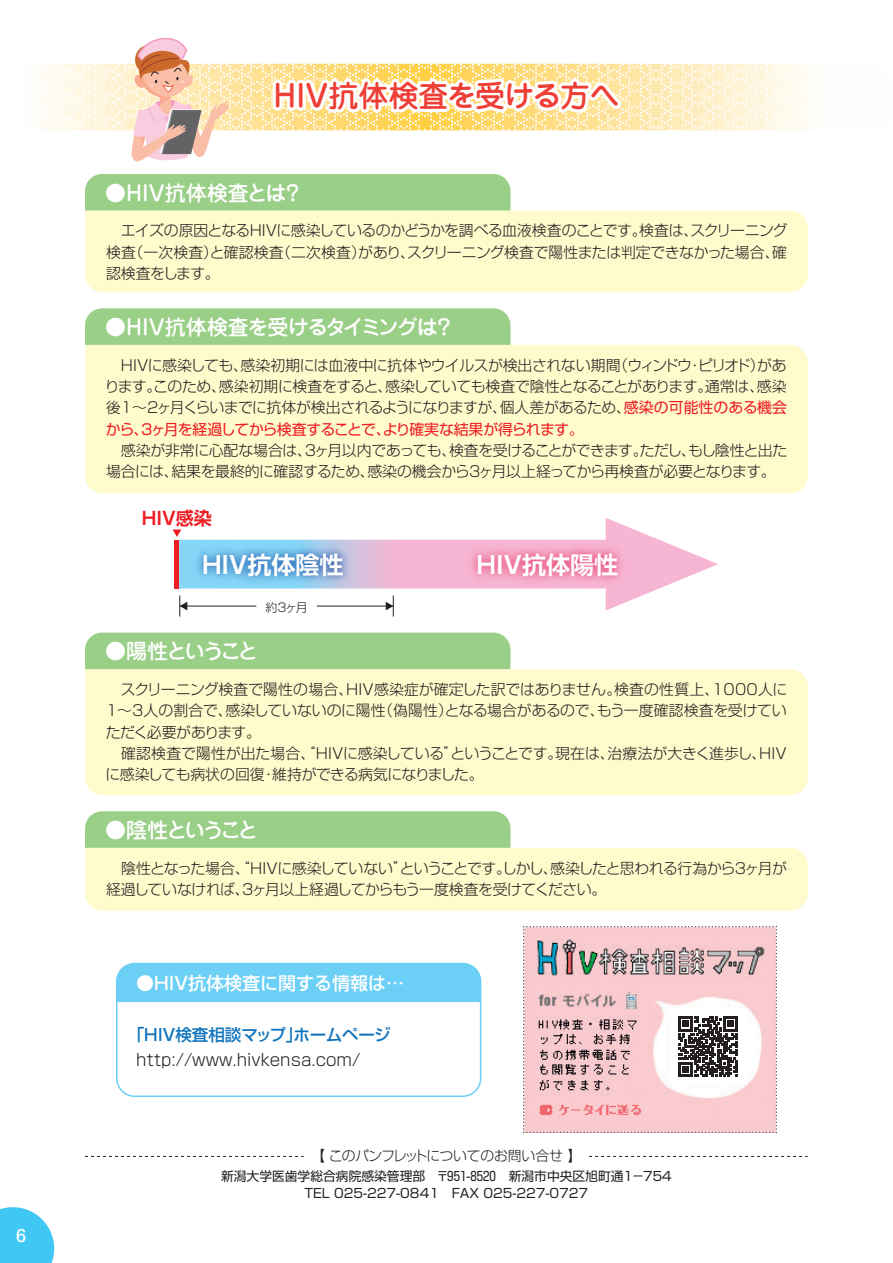
<style>
.page{position:relative;width:893px;height:1263px;background:#fff}
.page>*{position:absolute;margin:0;border:0;box-sizing:border-box;transform-origin:0 0}
.t1{font:500 30px "Jun 34 Pro";letter-spacing:-.005em;color:#ee3e35}
.t2{font:700 24px "Shin Go Pro De";color:#fff}
.t3{font:500 21px "Jun 34 Pro";letter-spacing:-.07em;color:#fff}
.t4{font:500 21px "Jun 34 Pro";letter-spacing:-.135em;color:#fff}
.t5{font:500 21px "Jun 34 Pro";color:#fff}
.t6{font:500 18px "Shin Go Pro";color:#fff}
.t7{font:700 18px "Shin Go Pro De";color:#ee1d23}
.t8{font:300 16.5px "Shin Go Pro";color:#231f20}
.t9{font:500 16.5px "Shin Go Pro";letter-spacing:-.005em;color:#1074bc}
.t10{font:500 15.9px "Shin M Go Pro";color:#fff}
.t11{font:300 14.85px/21.3px "Shin Go Pro";letter-spacing:-.025em;color:#231f20;text-align:justify}
.t12{font:300 14.85px/21.3px "Shin Go Pro";letter-spacing:-.005em;color:#231f20}
.t13{font:300 14.85px/21.3px "Shin Go Pro";letter-spacing:-.045em;color:#231f20}
.t14{font:300 13.8px "Shin Go Pro";letter-spacing:-.02em;color:#231f20}
.t15{font:12.75px/17px "Shin Go Pro";color:#231f20;text-align:center}
.t16{font:300 12px "Shin Go Pro";color:#231f20}
.s1{font-weight:400;color:#ee1d23}
</style>
<div class="page">
<svg style="left:0;top:64px;width:893px;height:66px"></svg>
<svg style="left:270px;top:63px;width:354px;height:61px"></svg>
<div style="left:85px;top:211px;width:723px;height:81px;background:#fffbcc"></div>
<div style="left:85px;top:174px;width:425px;height:37px;background:#9acf87"></div>
<div style="left:85px;top:345px;width:723px;height:148px;background:#fffbcc"></div>
<div style="left:85px;top:308px;width:425px;height:37px;background:#9acf87"></div>
<div style="left:85px;top:669px;width:723px;height:126px;background:#fffbcc"></div>
<div style="left:85px;top:633px;width:425px;height:36px;background:#9acf87"></div>
<div style="left:85px;top:848px;width:723px;height:63px;background:#fffbcc"></div>
<div style="left:85px;top:811px;width:425px;height:37px;background:#9acf87"></div>
<div style="left:116px;top:963px;width:365px;height:134px;border:2px solid #6bcff6;border-radius:18px"></div>
<div style="left:117px;top:964px;width:364px;height:38px;background:#6bcff6"></div>
<img style="left:523px;top:927px;width:253px;height:206px">
<svg style="left:129px;top:37px;width:101px;height:125px"></svg>
<svg style="left:179px;top:518px;width:539px;height:92px"></svg>
<img style="left:189px;top:540px;width:167px;height:52px">
<img style="left:464px;top:540px;width:167px;height:52px">
<hr style="left:175px;top:540px;width:4px;height:48px;background:#ee1d23">
<hr style="left:180px;top:606px;width:76px;height:1px;background:#231f20">
<hr style="left:317px;top:606px;width:76px;height:1px;background:#231f20">
<svg style="left:179px;top:595px;width:8px;height:21px"></svg>
<svg style="left:386px;top:595px;width:8px;height:21px"></svg>
<svg style="left:173px;top:529px;width:8px;height:8px"></svg>
<div style="left:670px;top:1008px;width:76px;height:77px;background:#fff"></div>
<svg style="left:678px;top:1017px;width:60px;height:59px"></svg>
<svg style="left:85px;top:1156px;width:219px;height:1px"></svg>
<svg style="left:589px;top:1156px;width:219px;height:1px"></svg>
<svg style="left:0;top:1207px;width:54px;height:56px;background:#58cef5"></svg>
<p class="t10" style="left:16px;top:1223px;width:12px">6</p>
<h1 class="t1" style="left:273px;top:72px;width:348px">HIV抗体検査を受ける方へ</h1>
<h3 class="t5" style="left:105px;top:176px;width:199px">●HIV抗体検査とは？</h3>
<p class="t11" style="left:106px;top:218px;width:683px">　エイズの原因となるHIVに感染しているのかどうかを調べる血液検査のことです。検査は、スクリーニング検査（一次検査）と確認検査（二次検査）があり、スクリーニング検査で陽性または判定できなかった場合、確認検査をします。</p>
<h3 class="t3" style="left:105px;top:311px;width:351px">●HIV抗体検査を受けるタイミングは？</h3>
<p class="t11" style="left:105px;top:353px;width:684px">　HIVに感染しても、感染初期には血液中に抗体やウイルスが検出されない期間（ウィンドウ・ピリオド）があります。このため、感染初期に検査をすると、感染していても検査で陰性となることがあります。通常は、感染後1～2ヶ月くらいまでに抗体が検出されるようになりますが、個人差があるため、<span class="s1">感染の可能性のある機会から、3ヶ月を経過してから検査することで、より確実な結果が得られます。</span></p>
<p class="t11" style="left:106px;top:438px;width:683px">　感染が非常に心配な場合は、3ヶ月以内であっても、検査を受けることができます。ただし、もし陰性と出た場合には、結果を最終的に確認するため、感染の機会から3ヶ月以上経ってから再検査が必要となります。</p>
<p class="t7" style="left:142px;top:504px;width:72px">HIV感染</p>
<h2 class="t2" style="left:202px;top:545px;width:143px">HIV抗体陰性</h2>
<h2 class="t2" style="left:477px;top:545px;width:143px">HIV抗体陽性</h2>
<p class="t16" style="left:266px;top:598px;width:44px">約3ヶ月</p>
<h3 class="t4" style="left:105px;top:635px;width:155px">●陽性ということ</h3>
<p class="t12" style="left:105px;top:677px;width:683px">　スクリーニング検査で陽性の場合、HIV感染症が確定した訳ではありません。検査の性質上、1000人に1～3人の割合で、感染していないのに陽性（偽陽性）となる場合があるので、もう一度確認検査を受けていただく必要があります。<br>　確認検査で陽性が出た場合、“HIVに感染している”ということです。現在は、治療法が大きく進歩し、HIVに感染しても病状の回復・維持ができる病気になりました。</p>
<h3 class="t4" style="left:105px;top:813px;width:155px">●陰性ということ</h3>
<p class="t13" style="left:106px;top:855px;width:682px">　陰性となった場合、“HIVに感染していない”ということです。しかし、感染したと思われる行為から3ヶ月が経過していなければ、3ヶ月以上経過してからもう一度検査を受けてください。</p>
<p class="t6" style="left:136px;top:968px;width:270px">●HIV抗体検査に関する情報は…</p>
<p class="t9" style="left:128px;top:1021px;width:264px">「HIV検査相談マップ」ホームページ</p>
<p class="t8" style="left:136px;top:1046px;width:226px">http://www.hivkensa.com/</p>
<p class="t14" style="left:318px;top:1144px;width:265px">【 このパンフレットについてのお問い合せ 】</p>
<p class="t15" style="left:221px;top:1166px;width:454px">新潟大学医歯学総合病院感染管理部　〒951-8520　新潟市中央区旭町通１－７５４<br>TEL 025-227-0841　FAX 025-227-0727</p>
</div>
